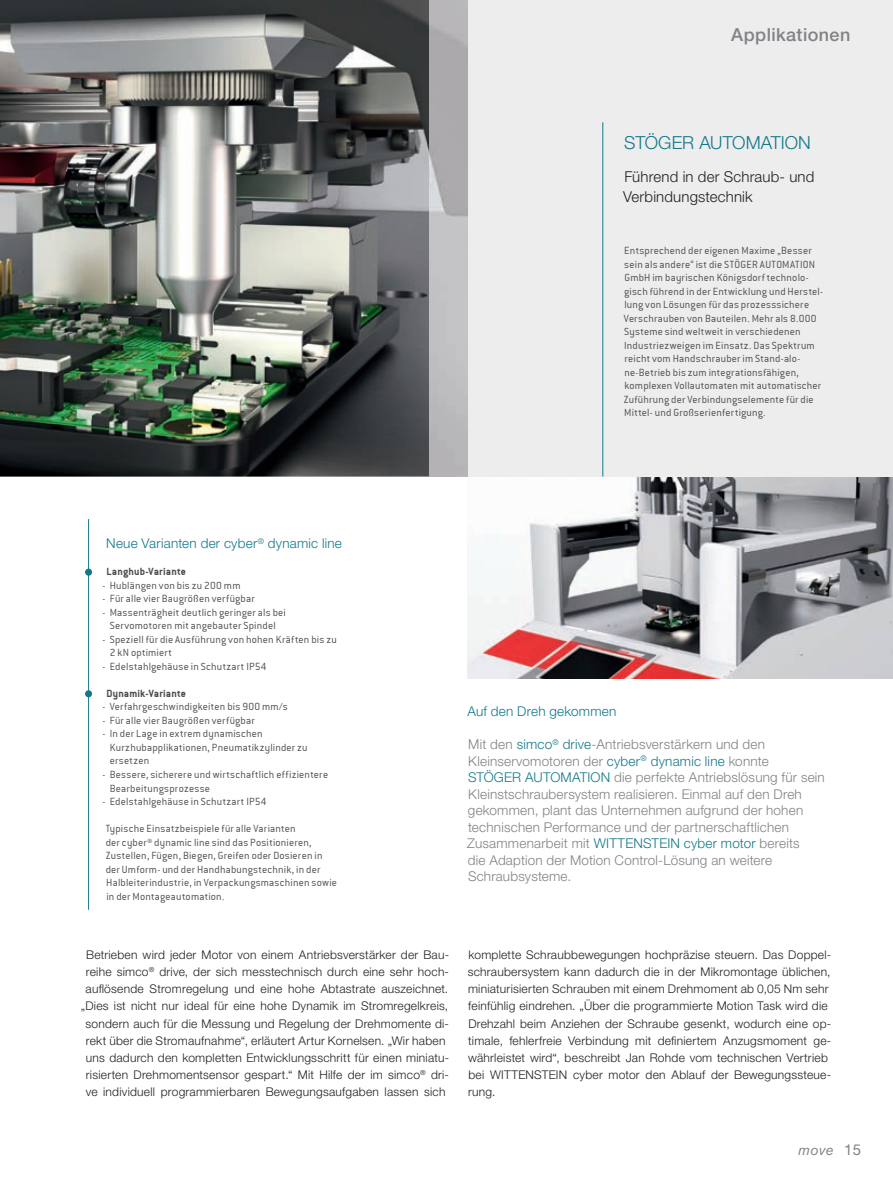
<style>
.page{position:relative;width:893px;height:1191px;background:#fff}
.page>*{position:absolute;margin:0;border:0;box-sizing:border-box;transform-origin:0 0}
.t1{font:300 18px "Helvetica Neue LT";color:#147889}
.t2{font:500 18px "Helvetica Neue LT";letter-spacing:.025em;color:#808285}
.t3{font:300 15px/19.5px "Helvetica Neue LT";letter-spacing:.01em;color:#231f20}
.t4{font:italic 15px "Akzidenz Grotesk BQ";color:#808285}
.t5{font:300 13.5px/16.5px "Helvetica Neue LT";letter-spacing:.015em;color:#808285}
.t6{font:300 13.5px "Helvetica Neue LT";letter-spacing:.015em;color:#147889}
.t7{font:300 12px/17.1px "Helvetica Neue LT";letter-spacing:.02em;color:#231f20;text-align:center}
.t8{font:11.25px/13.5px "Conduit ITCTT Light";letter-spacing:.02em;color:#4b4c4d}
.t9{font:11.25px "Conduit ITCTT Bold";letter-spacing:.015em;color:#4b4c4d}
.s1{color:#147889}
.s2{font-family:"Helvetica Neue LT";font-style:normal}
</style>
<div class="page">
<img style="left:0;top:0;width:429px;height:476px">
<img style="left:468px;top:476px;width:425px;height:203px">
<div style="left:468px;top:0;width:425px;height:476px;background:#ededee"></div>
<img style="left:429px;top:0;width:39px;height:476px">
<hr style="left:88px;top:519px;width:1px;height:390px;background:#147889">
<div style="left:85px;top:568px;width:7px;height:8px;background:#147889;border-radius:50%"></div>
<div style="left:85px;top:690px;width:7px;height:7px;background:#147889;border-radius:50%"></div>
<hr style="left:603px;top:122px;width:1px;height:354px;background:#147889">
<h1 class="t2" style="left:731px;top:24px;width:121px">Applikationen</h1>
<h1 class="t1" style="left:624px;top:132px;width:188px">STÖGER AUTOMATION</h1>
<h2 class="t3" style="left:623px;top:167px;width:193px">Führend in der Schraub- und<br>Verbindungstechnik</h2>
<p class="t6" style="left:106px;top:535px;width:237px">Neue Varianten der cyber<sup>®</sup> dynamic line</p>
<p class="t9" style="left:106px;top:565px;width:81px">Langhub-Variante</p>
<p class="t8" style="left:102px;top:578px;width:140px">- Hublängen von bis zu 200 mm</p>
<p class="t8" style="left:102px;top:592px;width:154px">- Für alle vier Baugrößen verfügbar</p>
<p class="t8" style="left:102px;top:605px;width:185px;text-align:center">- Massenträgheit deutlich geringer als bei<br>Servomotoren mit angebauter Spindel</p>
<p class="t8" style="left:110px;top:632px;width:229px;text-indent:-7px">- Speziell für die Ausführung von hohen Kräften bis zu<br>2 kN optimiert</p>
<p class="t8" style="left:102px;top:659px;width:166px">- Edelstahlgehäuse in Schutzart IP54</p>
<p class="t9" style="left:106px;top:687px;width:81px">Dynamik-Variante</p>
<p class="t8" style="left:102px;top:700px;width:187px">- Verfahrgeschwindigkeiten bis 900 mm/s</p>
<p class="t8" style="left:102px;top:713px;width:154px">- Für alle vier Baugrößen verfügbar</p>
<p class="t8" style="left:110px;top:727px;width:199px;text-indent:-7px">- In der Lage in extrem dynamischen<br>Kurzhubapplikationen, Pneumatikzylinder zu ersetzen</p>
<p class="t8" style="left:110px;top:767px;width:220px;text-indent:-7px">- Bessere, sicherere und wirtschaftlich effizientere<br>Bearbeitungsprozesse</p>
<p class="t8" style="left:102px;top:794px;width:166px">- Edelstahlgehäuse in Schutzart IP54</p>
<p class="t8" style="left:106px;top:821px;width:233px">Typische Einsatzbeispiele für alle Varianten<br>der cyber® dynamic line sind das Positionieren, Zustellen, Fügen, Biegen, Greifen oder Dosieren in der Umform- und der Handhabungstechnik, in der Halbleiterindustrie, in Verpackungsmaschinen sowie in der Montageautomation.</p>
<p class="t8" style="left:624px;top:244px;width:201px">Entsprechend der eigenen Maxime „Besser sein als andere“ ist die STÖGER AUTOMATION GmbH im bayrischen Königsdorf technolo&shy;gisch führend in der Entwicklung und Herstel&shy;lung von Lösungen für das prozesssichere Verschrauben von Bauteilen. Mehr als 8.000<br>Systeme sind weltweit in verschiedenen Industriezweigen im Einsatz. Das Spektrum reicht vom Handschrauber im Stand-alo&shy;ne-Betrieb bis zum integrationsfähigen, komplexen Vollautomaten mit automatischer Zuführung der Verbindungselemente für die Mittel- und Großserienfertigung.</p>
<p class="t6" style="left:467px;top:703px;width:151px">Auf den Dreh gekommen</p>
<p class="t5" style="left:467px;top:735px;width:359px">Mit den <span class="s1">simco</span><sup>®</sup> <span class="s1">drive</span>-Antriebsverstärkern und den Kleinservomotoren der <span class="s1">cyber</span><sup>®</sup> <span class="s1">dynamic line</span> konnte<br><span class="s1">STÖGER AUTOMATION</span> die perfekte Antriebslösung für sein Kleinstschraubersystem realisieren. Einmal auf den Dreh gekommen, plant das Unternehmen aufgrund der hohen technischen Performance und der partnerschaftlichen Zusammenarbeit mit <span class="s1">WITTENSTEIN cyber motor</span> bereits<br>die Adaption der Motion Control-Lösung an weitere Schraubsysteme.</p>
<p class="t7" style="left:81px;top:946px;width:370px">Betrieben wird jeder Motor von einem Antriebsverstärker der Bau&shy;reihe simco<sup>®</sup> drive, der sich messtechnisch durch eine sehr hoch&shy;auflösende Stromregelung und eine hohe Abtastrate auszeichnet. „Dies ist nicht nur ideal für eine hohe Dynamik im Stromregelkreis, sondern auch für die Messung und Regelung der Drehmomente di&shy;rekt über die Stromaufnahme“, erläutert Artur Kornelsen. „Wir haben uns dadurch den kompletten Entwicklungsschritt für einen miniatu&shy;risierten Drehmomentsensor gespart.“ Mit Hilfe der im simco<sup>®</sup> dri&shy;ve individuell programmierbaren Bewegungsaufgaben lassen sich</p>
<p class="t7" style="left:468px;top:946px;width:365px;text-align:left">komplette Schraubbewegungen hochpräzise steuern. Das Doppel&shy;schraubersystem kann dadurch die in der Mikromontage üblichen, miniaturisierten Schrauben mit einem Drehmoment ab 0,05 Nm sehr feinfühlig eindrehen. „Über die programmierte Motion Task wird die Drehzahl beim Anziehen der Schraube gesenkt, wodurch eine op&shy;timale, fehlerfreie Verbindung mit definiertem Anzugsmoment ge&shy;währleistet wird“, beschreibt Jan Rohde vom technischen Vertrieb bei WITTENSTEIN cyber motor den Ablauf der Bewegungssteue&shy;rung.</p>
<h2 class="t4" style="left:798px;top:1140px;width:65px">move <span class="s2">15</span></h2>
</div>
